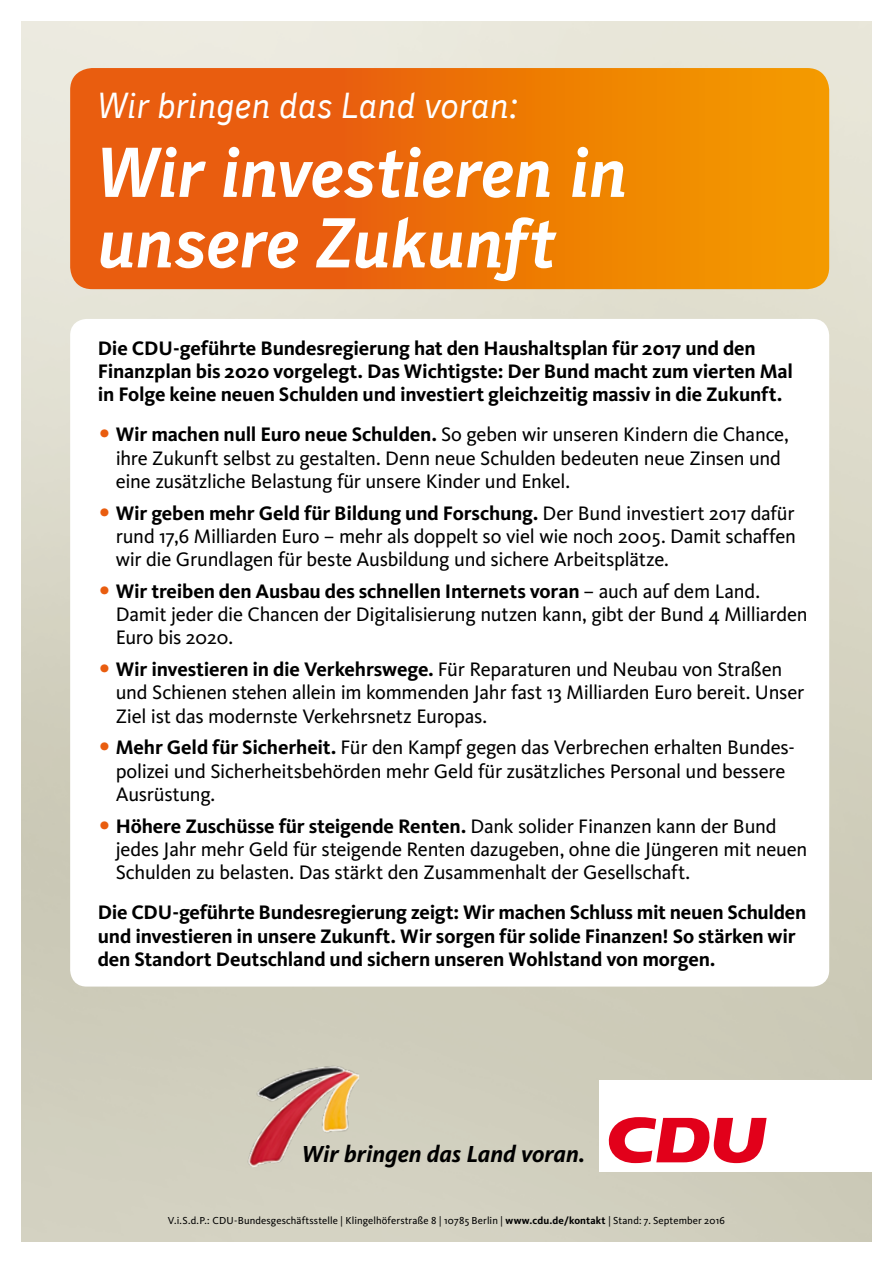
<style>
.page{position:relative;width:893px;height:1263px;background:#fff}
.page>*{position:absolute;margin:0;border:0;box-sizing:border-box;transform-origin:0 0}
.t1{font:italic 700 70.5px/70.5px "CDU Skopex";letter-spacing:-.02em;color:#fff}
.t2{font:italic 36px "CDU Skopex";letter-spacing:-.02em;color:#fff}
.t3{font:italic 700 24px "CDU Kievit";color:#000}
.t4{font:20.25px/23.2px "CDU Kievit";letter-spacing:-.015em;color:#000}
.t5{font:700 20.25px/23.2px "CDU Kievit";letter-spacing:-.01em;color:#000}
.t6{font:10.5px "CDU Kievit";letter-spacing:.01em;color:#000}
.s1{font-weight:700}
</style>
<div class="page">
<svg style="left:70px;top:68px;width:759px;height:221px;background:#ec7308"></svg>
<svg style="left:608px;top:1117px;width:159px;height:46px"></svg>
<img style="left:241px;top:1060px;width:118px;height:108px">
<h2 class="t2" style="left:98px;top:85px;width:422px">Wir bringen das Land voran:</h2>
<h1 class="t1" style="left:98px;top:136px;width:532px">Wir investieren in unsere Zukunft</h1>
<p class="t5" style="left:98px;top:336px;width:697px">Die CDU-geführte Bundesregierung hat den Haushaltsplan für 2017 und den<br>Finanzplan bis 2020 vorgelegt. Das Wichtigste: Der Bund macht zum vierten Mal in Folge keine neuen Schulden und investiert gleichzeitig massiv in die Zukunft.</p>
<p class="t4" style="left:116px;top:423px;width:675px"><span class="s1">Wir machen null Euro neue Schulden.</span> So geben wir unseren Kindern die Chance, ihre Zukunft selbst zu gestalten. Denn neue Schulden bedeuten neue Zinsen und eine zusätzliche Belastung für unsere Kinder und Enkel.</p>
<p class="t4" style="left:116px;top:501px;width:682px;text-align:justify"><span class="s1">Wir geben mehr Geld für Bildung und Forschung.</span> Der Bund investiert 2017 dafür rund 17,6 Milliarden Euro – mehr als doppelt so viel wie noch 2005. Damit schaffen wir die Grundlagen für beste Ausbildung und sichere Arbeitsplätze.</p>
<p class="t4" style="left:116px;top:580px;width:693px"><span class="s1">Wir treiben den Ausbau des schnellen Internets voran</span> – auch auf dem Land.<br>Damit jeder die Chancen der Digitalisierung nutzen kann, gibt der Bund 4 Milliarden<br>Euro bis 2020.</p>
<p class="t4" style="left:116px;top:658px;width:690px"><span class="s1">Wir investieren in die Verkehrswege.</span> Für Reparaturen und Neubau von Straßen und Schienen stehen allein im kommenden Jahr fast 13 Milliarden Euro bereit. Unser<br>Ziel ist das modernste Verkehrsnetz Europas.</p>
<p class="t4" style="left:116px;top:736px;width:680px"><span class="s1">Mehr Geld für Sicherheit.</span> Für den Kampf gegen das Verbrechen erhalten Bundes&shy;polizei und Sicherheitsbehörden mehr Geld für zusätzliches Personal und bessere<br>Ausrüstung.</p>
<p class="t4" style="left:116px;top:814px;width:693px"><span class="s1">Höhere Zuschüsse für steigende Renten.</span> Dank solider Finanzen kann der Bund jedes Jahr mehr Geld für steigende Renten dazugeben, ohne die Jüngeren mit neuen<br>Schulden zu belasten. Das stärkt den Zusammenhalt der Gesellschaft.</p>
<p class="t5" style="left:98px;top:901px;width:710px">Die CDU-geführte Bundesregierung zeigt: Wir machen Schluss mit neuen Schulden und investieren in unsere Zukunft. Wir sorgen für solide Finanzen! So stärken wir den Standort Deutschland und sichern unseren Wohlstand von morgen.</p>
<p class="t3" style="left:302px;top:1140px;width:285px">Wir bringen das Land voran.</p>
<p class="t6" style="left:168px;top:1215px;width:559px">V.i.S.d.P.: CDU-Bundesgeschäftsstelle | Klingelhöferstraße 8 | 10785 Berlin | <span class="s1">www.cdu.de/kontakt</span> | Stand: 7. September 2016</p>
</div>
